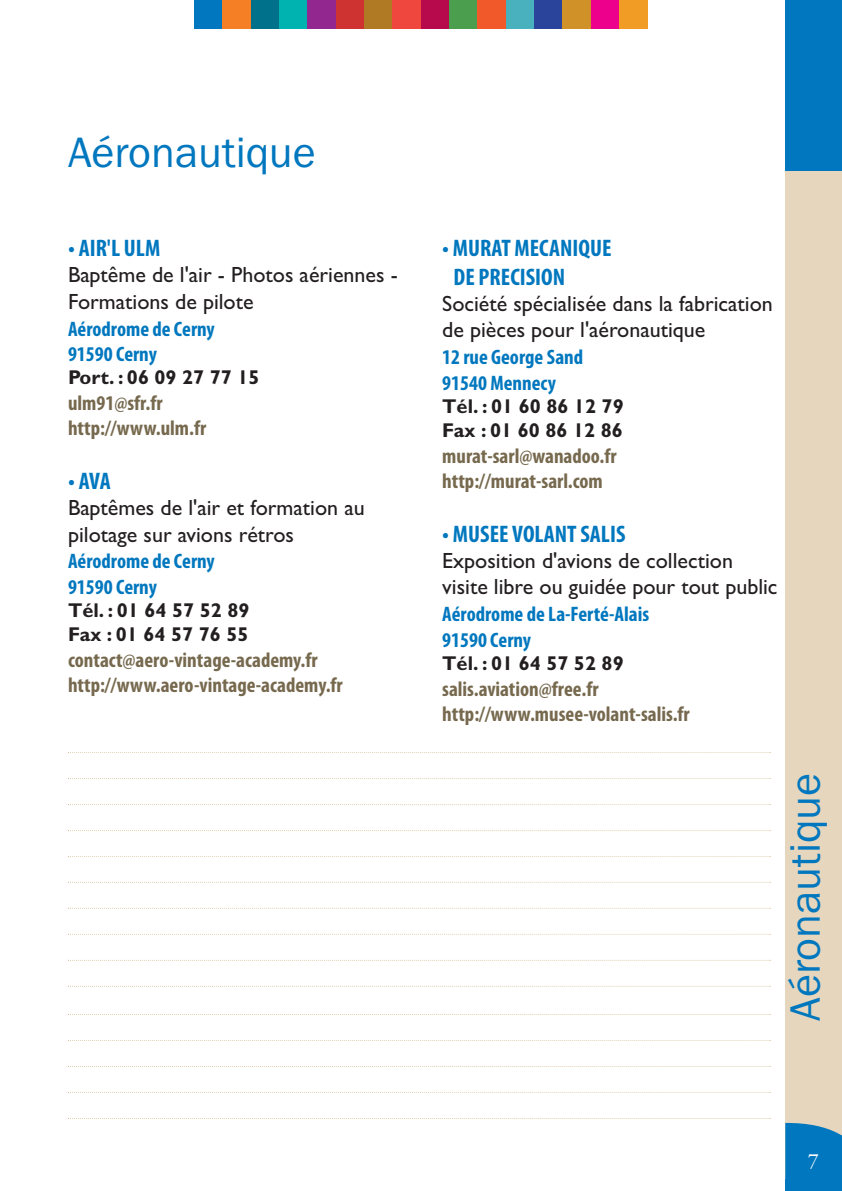
<style>
.page{position:relative;width:842px;height:1191px;background:#fff}
.page>*{position:absolute;margin:0;border:0;box-sizing:border-box;transform-origin:0 0}
.t1{font:44px "Franklin Gothic";color:#0077be}
.t2{font:700 condensed 24px/28.8px "Myriad Pro";color:#0077be}
.t3{font:22px/26.4px "Gill Sans";color:#231f20}
.t4{font:22px "Garamond Premr Pro";color:#fff}
.t5{font:700 condensed 21px/25.2px "Myriad Pro";color:#76694e}
.t6{font:700 condensed 21px/25.2px "Myriad Pro";color:#0077be}
.t7{font:700 20px/24px "Gill Sans";color:#231f20}
</style>
<div class="page">
<div style="left:785px;top:170px;width:57px;height:1021px;background:#e6d6bd"></div>
<div style="left:785px;top:0;width:57px;height:170px;background:#0077be"></div>
<svg style="left:785px;top:1122px;width:57px;height:57px;background:#137fbd"></svg>
<div style="left:194px;top:0;width:29px;height:28px;background:#0077be"></div>
<div style="left:223px;top:0;width:28px;height:28px;background:#f57f25"></div>
<div style="left:251px;top:0;width:28px;height:28px;background:#00718b"></div>
<div style="left:279px;top:0;width:29px;height:28px;background:#00b2b0"></div>
<div style="left:308px;top:0;width:28px;height:28px;background:#91278f"></div>
<div style="left:336px;top:0;width:28px;height:28px;background:#ce3331"></div>
<div style="left:364px;top:0;width:29px;height:28px;background:#af7a23"></div>
<div style="left:393px;top:0;width:28px;height:28px;background:#ef463d"></div>
<div style="left:421px;top:0;width:28px;height:28px;background:#b70a4d"></div>
<div style="left:449px;top:0;width:29px;height:28px;background:#4c9e4f"></div>
<div style="left:478px;top:0;width:28px;height:28px;background:#f1582a"></div>
<div style="left:506px;top:0;width:28px;height:28px;background:#49b1bd"></div>
<div style="left:534px;top:0;width:29px;height:28px;background:#2a439b"></div>
<div style="left:591px;top:0;width:28px;height:28px;background:#ec008c"></div>
<div style="left:619px;top:0;width:29px;height:28px;background:#f09c25"></div>
<div style="left:563px;top:0;width:28px;height:28px;background:#d09129"></div>
<svg style="left:68px;top:1014px;width:703px;height:1px"></svg>
<svg style="left:68px;top:1040px;width:703px;height:1px"></svg>
<svg style="left:68px;top:1066px;width:703px;height:1px"></svg>
<svg style="left:68px;top:1092px;width:703px;height:1px"></svg>
<svg style="left:68px;top:1118px;width:703px;height:1px"></svg>
<svg style="left:68px;top:752px;width:703px;height:1px"></svg>
<svg style="left:68px;top:778px;width:703px;height:1px"></svg>
<svg style="left:68px;top:804px;width:703px;height:1px"></svg>
<svg style="left:68px;top:830px;width:703px;height:1px"></svg>
<svg style="left:68px;top:856px;width:703px;height:1px"></svg>
<div style="left:785px;top:1179px;width:57px;height:12px;background:#0077be"></div>
<h1 class="t1" style="left:68px;top:137px;width:249px">Aéronautique</h1>
<p class="t2" style="left:68px;top:236px;width:94px">• AIR'L ULM</p>
<p class="t3" style="left:68px;top:264px;width:331px">Baptême de l'air - Photos aériennes -<br>Formations de pilote</p>
<p class="t6" style="left:68px;top:318px;width:148px">Aérodrome de Cerny<br>91590 Cerny</p>
<p class="t7" style="left:68px;top:367px;width:193px">Port. : 06 09 27 77 15</p>
<p class="t5" style="left:68px;top:392px;width:140px">ulm91@sfr.fr http://www.ulm.fr</p>
<p class="t2" style="left:68px;top:469px;width:44px">• AVA</p>
<p class="t3" style="left:68px;top:497px;width:298px">Baptêmes de l'air et formation au pilotage sur avions rétros</p>
<p class="t6" style="left:68px;top:550px;width:148px">Aérodrome de Cerny<br>91590 Cerny</p>
<p class="t7" style="left:68px;top:600px;width:183px">Tél. : 01 64 57 52 89<br>Fax : 01 64 57 76 55</p>
<p class="t5" style="left:68px;top:649px;width:276px">contact@aero-vintage-academy.fr http://www.aero-vintage-academy.fr</p>
<p class="t2" style="left:454px;top:236px;width:159px;text-indent:-11px">• MURAT MECANIQUE<br>DE PRECISION</p>
<p class="t3" style="left:442px;top:293px;width:332px">Société spécialisée dans la fabrication de pièces pour l'aéronautique</p>
<p class="t6" style="left:442px;top:346px;width:143px">12 rue George Sand<br>91540 Mennecy</p>
<p class="t7" style="left:442px;top:396px;width:183px">Tél. : 01 60 86 12 79<br>Fax : 01 60 86 12 86</p>
<p class="t5" style="left:442px;top:445px;width:176px">murat-sarl@wanadoo.fr http://murat-sarl.com</p>
<p class="t2" style="left:442px;top:521px;width:185px">• MUSEE VOLANT SALIS</p>
<p class="t3" style="left:442px;top:550px;width:337px">Exposition d'avions de collection visite libre ou guidée pour tout public</p>
<p class="t6" style="left:442px;top:603px;width:208px">Aérodrome de La-Ferté-Alais<br>91590 Cerny</p>
<p class="t7" style="left:442px;top:653px;width:183px">Tél. : 01 64 57 52 89</p>
<p class="t5" style="left:442px;top:678px;width:249px">salis.aviation@free.fr http://www.musee-volant-salis.fr</p>
<h1 class="t1" style="left:790px;top:1020px;width:249px;rotate:-90deg">Aéronautique</h1>
<p class="t4" style="left:808px;top:1147px;width:12px">7</p>
</div>
